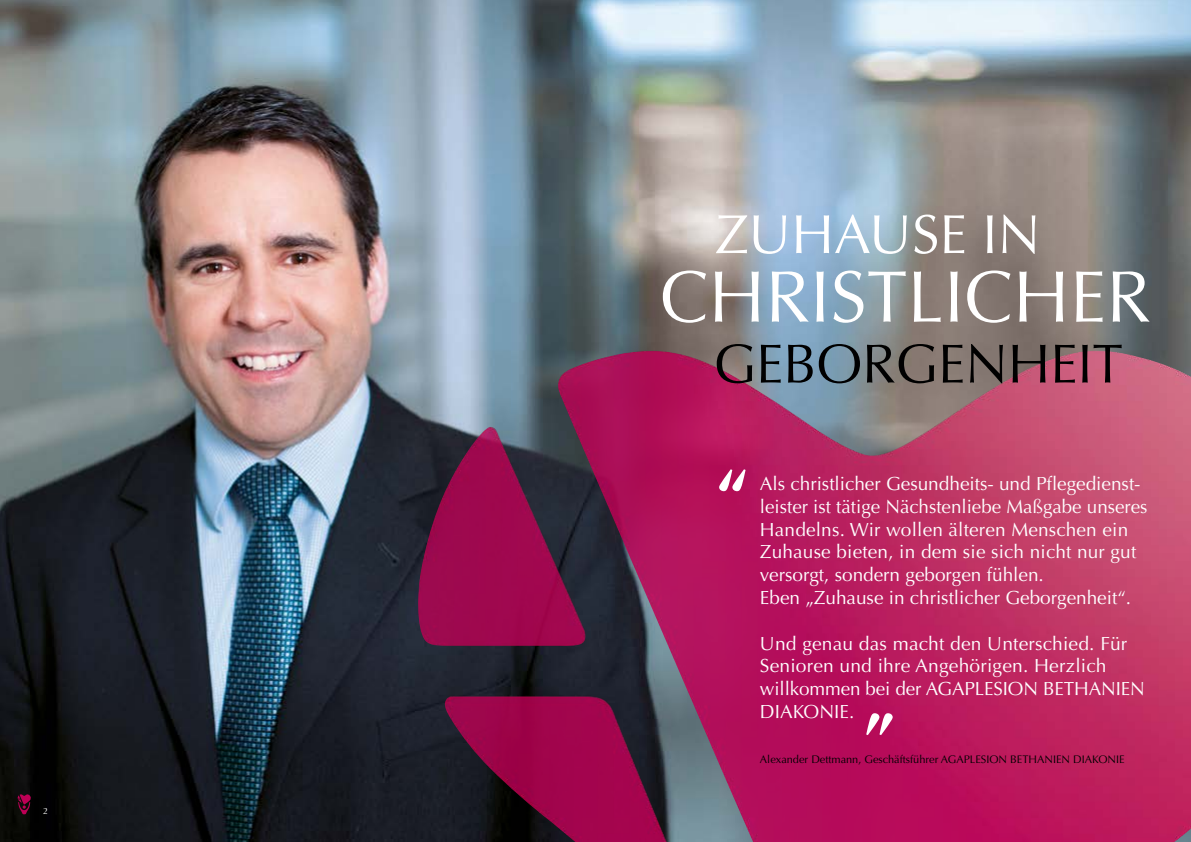
<style>
.page{position:relative;width:1191px;height:842px;background:#fff}
.page>*{position:absolute;margin:0;border:0;box-sizing:border-box;transform-origin:0 0}
.t1{font:73px "Optima LT Std";color:#fff}
.t2{font:700 64px "Optima LT Std";color:#fff}
.t3{font:55px "Optima LT Std";letter-spacing:-.005em;color:#000}
.t4{font:55px "Optima LT Std";color:#fff}
.t5{font:19px/22.8px "Optima LT Std";color:#fff}
.t6{font:11px "Optima LT Std";color:#000}
.t7{font:9px "Optima LT Std";color:#fff}
</style>
<div class="page">
<img style="left:0;top:0;width:1191px;height:842px">
<img style="left:416px;top:350px;width:775px;height:492px">
<svg style="left:18px;top:794px;width:13px;height:20px"></svg>
<p class="t7" style="left:43px;top:806px;width:7px">2</p>
<h3 class="t4" style="left:715px;top:202px;width:327px">ZUHAUSE IN</h3>
<h1 class="t1" style="left:660px;top:254px;width:492px">CHRISTLICHER</h1>
<h3 class="t3" style="left:713px;top:332px;width:411px">GEBORGENHEIT</h3>
<h2 class="t2" style="left:747px;top:541px;width:33px;rotate:-180deg">„</h2>
<p class="t5" style="left:760px;top:472px;width:389px">Als christlicher Gesundheits- und Pflegedienst&shy;leister ist tätige Nächstenliebe Maßgabe unseres Handelns. Wir wollen älteren Menschen ein Zuhause bieten, in dem sie sich nicht nur gut versorgt, sondern geborgen fühlen.<br>Eben „Zuhause in christlicher Geborgenheit“.</p>
<p class="t5" style="left:760px;top:632px;width:386px">Und genau das macht den Unterschied. Für Senioren und ihre Angehörigen. Herzlich willkommen bei der AGAPLESION BETHANIEN DIAKONIE.</p>
<h2 class="t2" style="left:865px;top:664px;width:33px">„</h2>
<p class="t6" style="left:760px;top:753px;width:366px">Alexander Dettmann, Geschäftsführer AGAPLESION BETHANIEN DIAKONIE</p>
</div>
